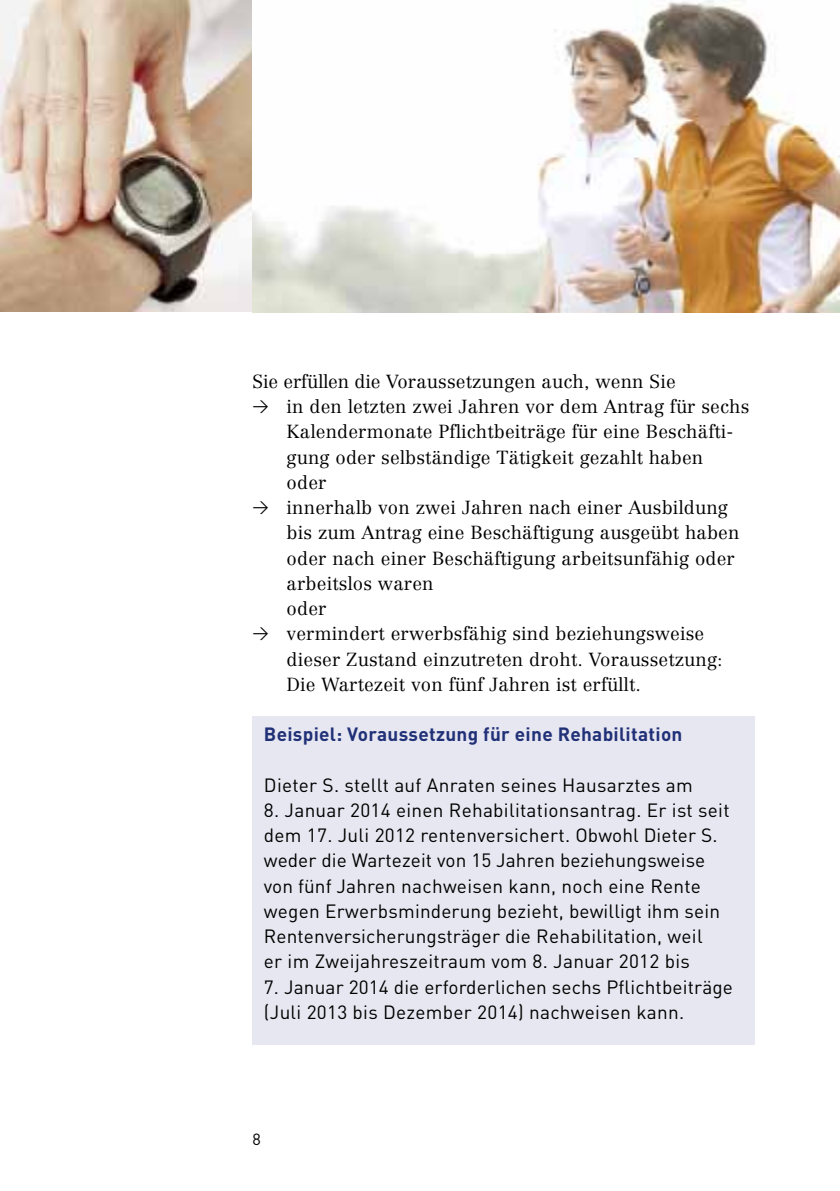
<style>
.page{position:relative;width:840px;height:1191px;background:#fff}
.page>*{position:absolute;margin:0;border:0;box-sizing:border-box;transform-origin:0 0}
.t1{font:19px/25.2px "DIN";letter-spacing:.015em;color:#000}
.t2{font:700 19px "DIN";letter-spacing:.015em;color:#213178}
.t3{font:300 18.6px/25.2px "Centennial";letter-spacing:.01em;color:#000}
.t4{font:16px "DIN";color:#000}
.s1{font-family:"DIN Regular Alternate";font-weight:400;font-size:16px}
</style>
<div class="page">
<div style="left:252px;top:716px;width:502px;height:328px;background:#e7e7f1"></div>
<img style="left:0;top:0;width:839px;height:312px">
<p class="t3" style="left:252px;top:369px;width:424px">Sie erfüllen die Voraussetzungen auch, wenn Sie</p>
<p class="t3" style="left:286px;top:394px;width:464px;text-indent:-34px"><span class="s1">&gt;</span> in den letzten zwei Jahren vor dem Antrag für sechs Kalendermonate Pflichtbeiträge für eine Beschäfti&shy;gung oder selbständige Tätigkeit gezahlt haben<br>oder</p>
<p class="t3" style="left:286px;top:495px;width:454px;text-indent:-34px"><span class="s1">&gt;</span> innerhalb von zwei Jahren nach einer Ausbildung bis zum Antrag eine Beschäftigung ausgeübt haben oder nach einer Beschäftigung arbeitsunfähig oder arbeitslos waren<br>oder</p>
<p class="t3" style="left:286px;top:621px;width:437px;text-indent:-34px"><span class="s1">&gt;</span> vermindert erwerbsfähig sind beziehungsweise dieser Zustand einzutreten droht. Voraussetzung:<br>Die Wartezeit von fünf Jahren ist erfüllt.</p>
<h3 class="t2" style="left:264px;top:722px;width:420px">Beispiel: Voraussetzung für eine Rehabilitation</h3>
<p class="t1" style="left:264px;top:772px;width:430px">Dieter S. stellt auf Anraten seines Hausarztes am</p>
<p class="t1" style="left:264px;top:797px;width:467px">8. Januar 2014 einen Rehabilitationsantrag. Er ist seit dem 17. Juli 2012 rentenversichert. Obwohl Dieter S. weder die Wartezeit von 15 Jahren beziehungsweise von fünf Jah ren nachweisen kann, noch eine Rente wegen Er werbsminderung bezieht, bewilligt ihm sein Rentenver sicherungsträger die Rehabilitation, weil<br>er im Zwei jahreszeitraum vom 8. Januar 2012 bis</p>
<p class="t1" style="left:264px;top:973px;width:470px">7. Januar 2014 die erforderlichen sechs Pflichtbeiträge (Juli 2013 bis Dezember 2014) nachweisen kann.</p>
<p class="t4" style="left:252px;top:1129px;width:10px">8</p>
</div>
